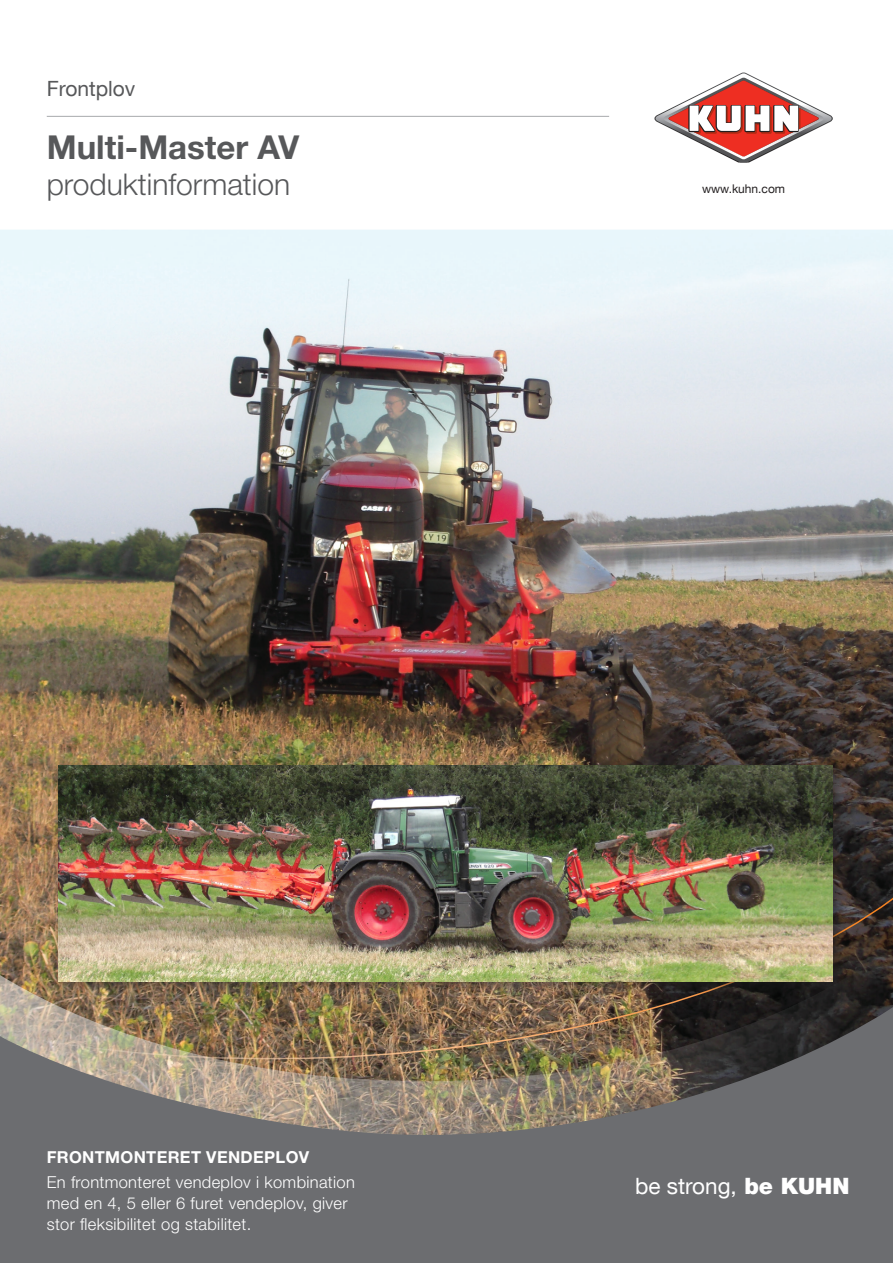
<style>
.page{position:relative;width:893px;height:1263px;background:#fff}
.page>*{position:absolute;margin:0;border:0;box-sizing:border-box;transform-origin:0 0}
.t1{font:700 33px "Helvetica Neue LT Std";color:#57585a}
.t2{font:300 30px "Helvetica Neue LT Std";color:#57585a}
.t3{font:22.5px "Helvetica Neue LT Com";color:#fff}
.t4{font:21px "Helvetica Neue LT Com";color:#57585a}
.Brødtekst{font:300 16.5px/21px "Helvetica Neue LT Std";letter-spacing:.02em;color:#fff}
.Brødtekst-2{font:700 16.5px "Helvetica Neue LT Std";letter-spacing:.02em;color:#fff}
.t5{font:12px "Helvetica Neue LT Com";color:#231f20}
.s1{font-weight:900}
</style>
<div class="page">
<img style="left:0;top:230px;width:893px;height:651px">
<img style="left:0;top:881px;width:893px;height:112px">
<hr style="left:47px;top:116px;width:562px;height:1px;background:#9d9fa2">
<img style="left:0;top:993px;width:893px;height:270px">
<svg style="left:654px;top:72px;width:179px;height:90px"></svg>
<div style="left:54px;top:761px;width:792px;height:233px;background:#231f20;opacity:.5"></div>
<img style="left:58px;top:765px;width:775px;height:216px">
<p class="t4" style="left:47px;top:75px;width:90px">Frontplov</p>
<p class="t1" style="left:47px;top:127px;width:254px">Multi-Master AV</p>
<p class="t2" style="left:47px;top:166px;width:245px">produktinformation</p>
<p class="t5" style="left:702px;top:181px;width:85px">www.kuhn.com</p>
<p class="Brødtekst-2" style="left:47px;top:1147px;width:264px">FRONTMONTERET VENDEPLOV</p>
<p class="Brødtekst" style="left:47px;top:1172px;width:310px">En frontmonteret vendeplov i kombination med en 4, 5 eller 6 furet vendeplov, giver stor fleksibilitet og stabilitet.</p>
<p class="t3" style="left:635px;top:1172px;width:216px">be strong, <span class="s1">be KUHN</span></p>
</div>
